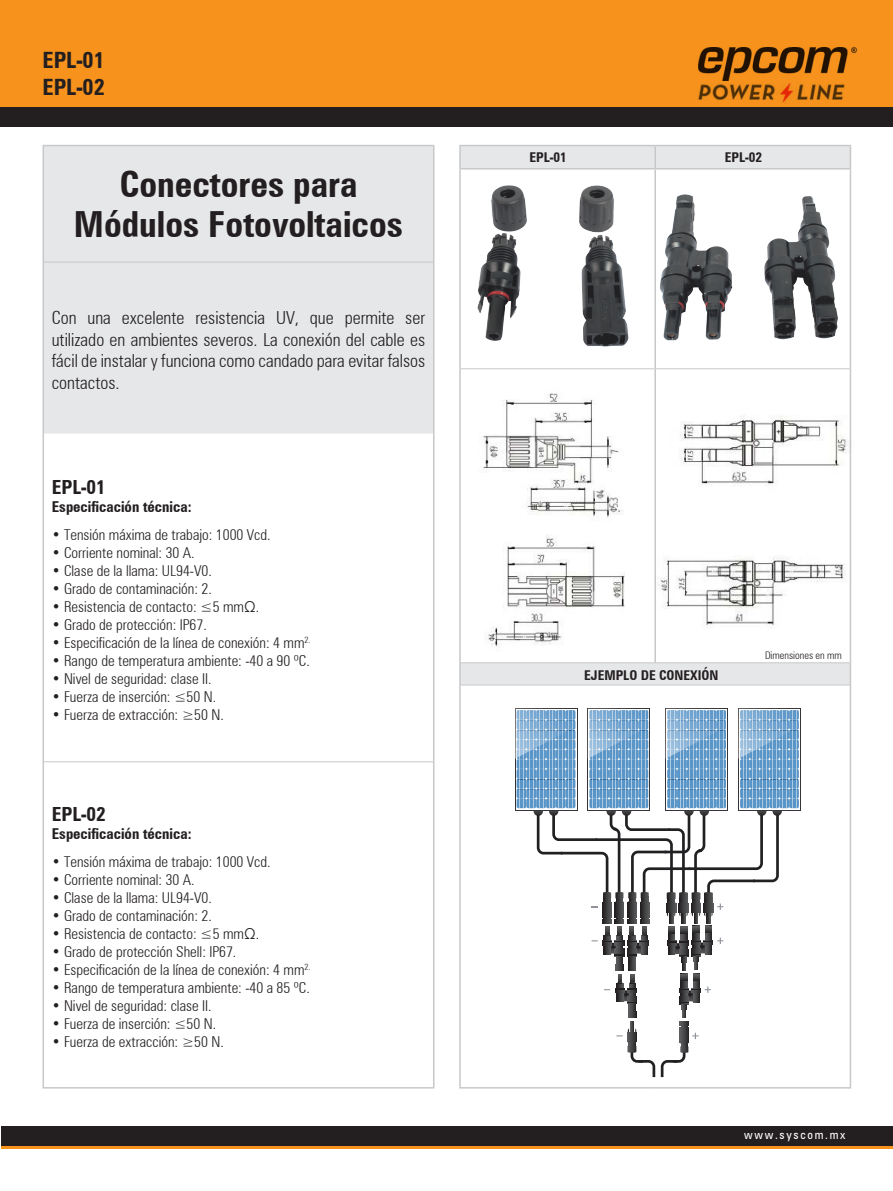
<style>
.page{position:relative;width:893px;height:1191px;background:#fff}
.page>*{position:absolute;margin:0;border:0;box-sizing:border-box;transform-origin:0 0}
.t1{font:700 condensed 36px "Zurich BT";color:#231f20}
.t2{font:700 condensed 22.5px "Zurich BT";color:#231f20}
.t3{font:700 condensed 19.5px "Zurich BT";color:#231f20}
.t4{font:300 condensed 18px/21.6px "Zurich BT";color:#231f20;text-align:justify}
.t5{font:300 condensed 15px "Zurich BT";color:#231f20}
.t6{font:700 condensed 15px "Zurich BT";color:#231f20}
.t7{font:700 condensed 13.5px "Zurich BT";color:#231f20}
.t8{font:condensed 12px "Zurich BT";letter-spacing:.14em;color:#fff}
.t9{font:300 condensed 10.5px "Zurich BT";color:#231f20}
</style>
<div class="page">
<div style="left:44px;top:146px;width:389px;height:287px;background:#e6e7e9"></div>
<hr style="left:44px;top:262px;width:389px;height:1px;background:#c7c8ca">
<hr style="left:44px;top:761px;width:389px;height:1px;background:#c7c8ca">
<hr style="left:43px;top:145px;width:391px;height:1px;background:#c7c8ca">
<hr style="left:43px;top:146px;width:1px;height:116px;background:#c7c8ca">
<hr style="left:433px;top:146px;width:1px;height:116px;background:#c7c8ca">
<hr style="left:43px;top:262px;width:1px;height:171px;background:#c7c8ca">
<hr style="left:433px;top:262px;width:1px;height:171px;background:#c7c8ca">
<hr style="left:43px;top:433px;width:1px;height:329px;background:#c7c8ca">
<hr style="left:433px;top:433px;width:1px;height:329px;background:#c7c8ca">
<hr style="left:43px;top:762px;width:1px;height:325px;background:#c7c8ca">
<hr style="left:433px;top:762px;width:1px;height:325px;background:#c7c8ca">
<hr style="left:43px;top:1087px;width:391px;height:1px;background:#c7c8ca">
<svg style="left:461px;top:146px;width:389px;height:538px"></svg>
<hr style="left:461px;top:368px;width:193px;height:1px;background:#c7c8ca">
<hr style="left:656px;top:368px;width:194px;height:1px;background:#c7c8ca">
<hr style="left:461px;top:662px;width:194px;height:1px;background:#c7c8ca">
<hr style="left:655px;top:662px;width:195px;height:1px;background:#c7c8ca">
<hr style="left:461px;top:684px;width:194px;height:1px;background:#c7c8ca">
<hr style="left:655px;top:684px;width:195px;height:1px;background:#c7c8ca">
<hr style="left:459px;top:145px;width:196px;height:1px;background:#c7c8ca">
<hr style="left:459px;top:146px;width:2px;height:22px;background:#c7c8ca">
<hr style="left:655px;top:145px;width:196px;height:1px;background:#c7c8ca">
<hr style="left:654px;top:146px;width:2px;height:22px;background:#c7c8ca">
<svg style="left:850px;top:146px;width:1px;height:22px"></svg>
<hr style="left:459px;top:168px;width:196px;height:1px;background:#c7c8ca">
<hr style="left:459px;top:169px;width:2px;height:200px;background:#c7c8ca">
<hr style="left:655px;top:168px;width:196px;height:1px;background:#c7c8ca">
<hr style="left:654px;top:169px;width:2px;height:200px;background:#c7c8ca">
<hr style="left:850px;top:169px;width:1px;height:200px;background:#c7c8ca">
<hr style="left:459px;top:369px;width:2px;height:294px;background:#c7c8ca">
<hr style="left:654px;top:369px;width:2px;height:293px;background:#c7c8ca">
<hr style="left:850px;top:369px;width:1px;height:294px;background:#c7c8ca">
<hr style="left:459px;top:663px;width:2px;height:22px;background:#c7c8ca">
<svg style="left:850px;top:663px;width:1px;height:22px"></svg>
<hr style="left:459px;top:685px;width:2px;height:402px;background:#c7c8ca">
<hr style="left:850px;top:685px;width:1px;height:402px;background:#c7c8ca">
<hr style="left:459px;top:1087px;width:196px;height:1px;background:#c7c8ca">
<hr style="left:655px;top:1087px;width:196px;height:1px;background:#c7c8ca">
<img style="left:472px;top:179px;width:164px;height:175px">
<img style="left:656px;top:191px;width:186px;height:161px">
<img style="left:471px;top:377px;width:164px;height:147px">
<img style="left:474px;top:529px;width:162px;height:125px">
<img style="left:656px;top:538px;width:196px;height:95px">
<img style="left:669px;top:401px;width:183px;height:95px">
<svg style="left:515px;top:708px;width:286px;height:370px"></svg>
<div style="left:0;top:0;width:893px;height:108px;background:#f7931d"></div>
<hr style="left:1px;top:1145px;width:891px;height:3px;background:#f7931d">
<div style="left:0;top:108px;width:893px;height:19px;background:#231f20"></div>
<div style="left:1px;top:1126px;width:891px;height:19px;background:#231f20"></div>
<img style="left:698px;top:47px;width:159px;height:56px">
<p class="t2" style="left:43px;top:47px;width:64px">EPL-01</p>
<p class="t2" style="left:43px;top:74px;width:64px">EPL-02</p>
<p class="t1" style="left:119px;top:163px;width:240px">Conectores para</p>
<p class="t1" style="left:74px;top:203px;width:330px">Módulos Fotovoltaicos</p>
<p class="t4" style="left:52px;top:307px;width:375px">Con una excelente resistencia UV, que permite ser utilizado en ambientes severos. La conexión del cable es fácil de instalar y funciona como candado para evitar falsos contactos.</p>
<p class="t3" style="left:52px;top:475px;width:55px">EPL-01</p>
<p class="t6" style="left:52px;top:498px;width:141px">Especificación técnica:</p>
<p class="t5" style="left:52px;top:525px;width:220px">• Tensión máxima de trabajo: 1000 Vcd.</p>
<p class="t5" style="left:52px;top:543px;width:144px">• Corriente nominal: 30 A.</p>
<p class="t5" style="left:52px;top:561px;width:162px">• Clase de la llama: UL94-V0.</p>
<p class="t5" style="left:52px;top:579px;width:162px">• Grado de contaminación: 2.</p>
<p class="t5" style="left:52px;top:597px;width:209px">• Resistencia de contacto: ≤5 mmΩ.</p>
<p class="t5" style="left:52px;top:615px;width:157px">• Grado de protección: IP67.</p>
<p class="t5" style="left:52px;top:633px;width:260px">• Especificación de la línea de conexión: 4 mm<sup>2.</sup></p>
<p class="t5" style="left:52px;top:651px;width:260px">• Rango de temperatura ambiente: -40 a 90 ºC.</p>
<p class="t5" style="left:52px;top:669px;width:161px">• Nivel de seguridad: clase II.</p>
<p class="t5" style="left:52px;top:687px;width:166px">• Fuerza de inserción: ≤50 N.</p>
<p class="t5" style="left:52px;top:705px;width:173px">• Fuerza de extracción: ≥50 N.</p>
<p class="t3" style="left:52px;top:802px;width:55px">EPL-02</p>
<p class="t6" style="left:52px;top:825px;width:141px">Especificación técnica:</p>
<p class="t5" style="left:52px;top:852px;width:220px">• Tensión máxima de trabajo: 1000 Vcd.</p>
<p class="t5" style="left:52px;top:870px;width:144px">• Corriente nominal: 30 A.</p>
<p class="t5" style="left:52px;top:888px;width:162px">• Clase de la llama: UL94-V0.</p>
<p class="t5" style="left:52px;top:906px;width:162px">• Grado de contaminación: 2.</p>
<p class="t5" style="left:52px;top:924px;width:209px">• Resistencia de contacto: ≤5 mmΩ.</p>
<p class="t5" style="left:52px;top:942px;width:186px">• Grado de protección Shell: IP67.</p>
<p class="t5" style="left:52px;top:960px;width:260px">• Especificación de la línea de conexión: 4 mm<sup>2.</sup></p>
<p class="t5" style="left:52px;top:978px;width:260px">• Rango de temperatura ambiente: -40 a 85 ºC.</p>
<p class="t5" style="left:52px;top:996px;width:161px">• Nivel de seguridad: clase II.</p>
<p class="t5" style="left:52px;top:1014px;width:166px">• Fuerza de inserción: ≤50 N.</p>
<p class="t5" style="left:52px;top:1032px;width:173px">• Fuerza de extracción: ≥50 N.</p>
<p class="t7" style="left:529px;top:149px;width:39px">EPL-01</p>
<p class="t7" style="left:725px;top:149px;width:39px">EPL-02</p>
<p class="t7" style="left:584px;top:667px;width:136px">EJEMPLO DE CONEXIÓN</p>
<p class="t9" style="left:765px;top:648px;width:78px">Dimensiones en mm</p>
<p class="t8" style="left:744px;top:1127px;width:103px">www.syscom.mx</p>
</div>
